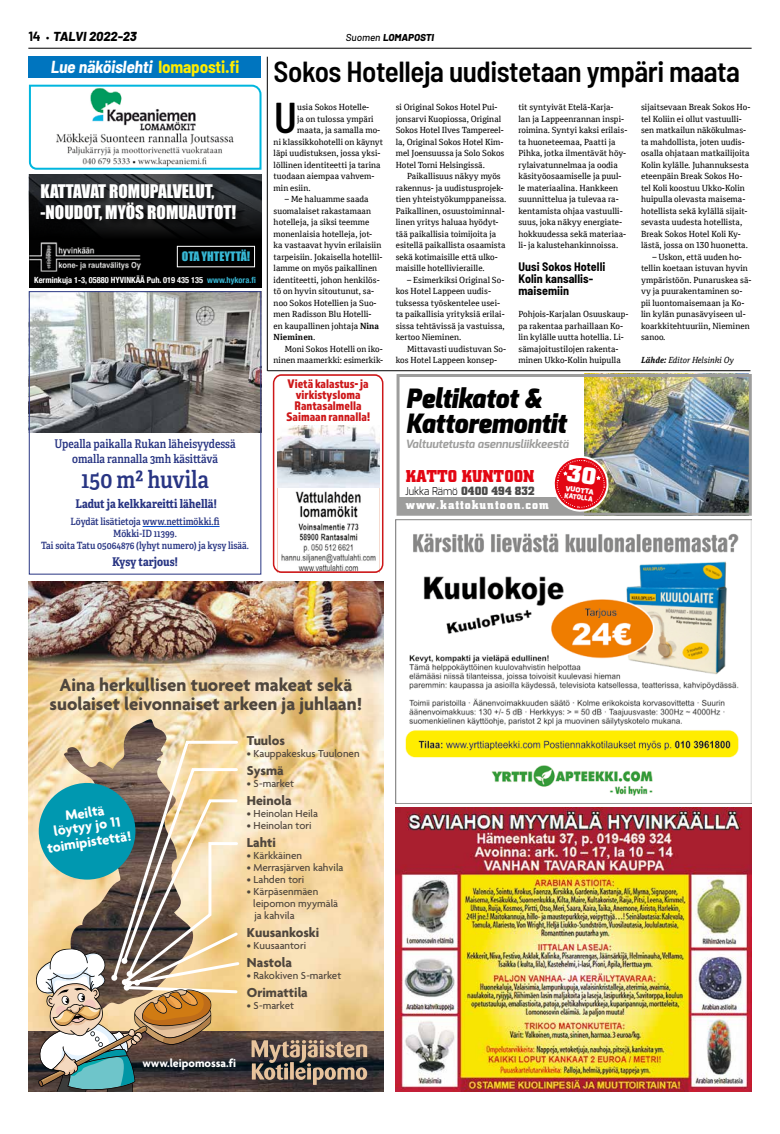
<style>
.page{position:relative;width:780px;height:1134px;background:#fff}
.page>*{position:absolute;margin:0;border:0;box-sizing:border-box;transform-origin:0 0}
.t1{font:600 semi-condensed 43px "Barlow";color:#000;scale:.95 1}
.t2{font:600 semi-condensed 29px "Barlow";letter-spacing:-.015em;color:#000}
.t3{font:italic 900 26.6px/24.9px "Exo";color:#000;scale:.95 1}
.t4{font:24px "Adelle Condensed Sb";color:#283583}
.t5{font:700 19px/19px "Agenda";color:#4f463d;text-align:center}
.t6{font:700 17.9px "City D";color:#e30613}
.t7{font:17.3px/20.7px "Impact";color:#fff}
.t8{font:700 semi-condensed 17px "Barlow";letter-spacing:-.01em;color:#fff}
.t9{font:700 14.6px/13.4px "Agenda";color:#fff;text-align:center}
.t10{font:700 14px "Agenda";color:#4f463d}
.t11{font:700 13.5px "City D";letter-spacing:.07em;color:#fff}
.t12{font:italic 800 13px "Barlow";color:#000}
.t13{font:12.9px/11.3px "Almaq Refined";color:#cd1719;text-align:center;scale:.95 1}
.t14{font:700 12.6px "City D";color:#4a4a49}
.t15{font:12px/14.4px "Adelle Condensed Sb";color:#283583;text-align:center}
.t16{font:700 semi-condensed 12px/12px "Barlow";letter-spacing:.005em;color:#000}
.t17{font:700 12px "Adelle Condensed";color:#283583}
.t18{font:700 12px "Agenda";color:#fff}
.t19{font:12px "Impact";color:#37b7d4}
.t20{font:italic 700 11.4px "Exo";color:#9d9d9c}
.t21{font:500 11px/12px "Agenda";color:#4f463d}
.t22{font:10px/12px "Adelle Condensed Sb";color:#283583;text-align:center}
.t23{font:italic 800 10px "Barlow";color:#000}
.t24{font:8.5px/11.5px "Cordale";letter-spacing:.005em;color:#000}
.t25{font:700 condensed 8.5px "Helvetica Neue";color:#fff}
.t26{font:italic 8.5px "Cordale";letter-spacing:-.005em;color:#000}
.t27{font:900 6.9px/6.9px "Exo";color:#fff;scale:1.09 1}
.s1{font-weight:700;font-style:normal}
.s2{font-weight:700;font-style:normal;font-size:10px}
.s3{font-weight:500}
.s4{color:#ffed00}
.s5{color:#37b7d4}
.s6{font-weight:700}
.s7{font-family:"Exo";font-weight:300;font-size:10.8px;color:#000}
</style>
<div class="page">
<hr style="left:28px;top:48px;width:723px;height:1px;background:#000">
<hr style="left:267px;top:57px;width:1px;height:314px;background:#000">
<div style="left:28px;top:57px;width:233px;height:21px;background:#0075bf"></div>
<svg style="left:29px;top:85px;width:232px;height:85px"></svg>
<img style="left:396px;top:807px;width:355px;height:285px">
<img style="left:396px;top:519px;width:355px;height:285px">
<img style="left:396px;top:374px;width:355px;height:142px">
<hr style="left:143px;top:526px;width:76px;height:1px;background:#094fd1">
<img style="left:31px;top:293px;width:228px;height:140px">
<div style="left:29px;top:291px;width:232px;height:284px;border:1px solid #283583"></div>
<div style="left:29px;top:174px;width:232px;height:113px;background:#000"></div>
<img style="left:29px;top:174px;width:232px;height:60px">
<div style="left:39px;top:183px;width:206px;height:46px;background:#000;opacity:.75"></div>
<img style="left:29px;top:242px;width:112px;height:30px">
<div style="left:177px;top:246px;width:78px;height:21px;border:1px solid #fff"></div>
<img style="left:277px;top:425px;width:102px;height:148px">
<div style="left:273px;top:374px;width:110px;height:199px;border:2px solid #cd1719;border-radius:8px"></div>
<img style="left:29px;top:688px;width:354px;height:404px">
<img style="left:29px;top:582px;width:354px;height:106px">
<img style="left:64px;top:719px;width:130px;height:20px">
<svg style="left:251px;top:1040px;width:116px;height:45px;background:#75675a"></svg>
<img style="left:36px;top:739px;width:205px;height:353px">
<div style="left:39px;top:783px;width:96px;height:97px;background:#0098b0;border-radius:50%"></div>
<hr style="left:267px;top:371px;width:483px;height:1px;background:#000">
<svg style="left:549px;top:453px;width:62px;height:60px"></svg>
<h3 class="t12" style="left:28px;top:27px;width:110px"><span class="s1">14</span> <span class="s2">•</span> TALVI 2022-23</h3>
<p class="t23" style="left:346px;top:30px;width:90px"><span class="s3">Suomen</span> LOMAPOSTI</p>
<h3 class="t8" style="left:50px;top:56px;width:191px">Lue näköislehti <span class="s4">lomaposti.fi</span></h3>
<h3 class="t7" style="left:40px;top:180px;width:197px">KATTAVAT ROMUPALVELUT, -NOUDOT, MYÖS ROMUAUTOT!</h3>
<h3 class="t19" style="left:182px;top:247px;width:70px">OTA YHTEYTTÄ!</h3>
<p class="t25" style="left:34px;top:272px;width:223px">Kerminkuja 1-3, 05880 HYVINKÄÄ Puh. 019 435 135 <span class="s5">www.hykora.fi</span></p>
<h3 class="t15" style="left:54px;top:436px;width:183px">Upealla paikalla Rukan läheisyydessä omalla rannalla 3mh käsittävä</h3>
<h3 class="t4" style="left:81px;top:462px;width:129px">150 m2 huvila</h3>
<h3 class="t17" style="left:75px;top:495px;width:143px">Ladut ja kelkkareitti lähellä!</h3>
<p class="t22" style="left:41px;top:515px;width:209px">Löydät lisätietoja www.nettimökki.fi<br>Mökki-ID 11399.<br>Tai soita Tatu 05064876 (lyhyt numero) ja kysy lisää.</p>
<h3 class="t17" style="left:112px;top:553px;width:67px">Kysy tarjous!</h3>
<h2 class="t2" style="left:273px;top:53px;width:468px">Sokos Hotelleja uudistetaan ympäri maata</h2>
<p class="t24" style="left:518px;top:101px;width:110px">tit syntyivät Etelä-Karja&shy;lan ja Lappeenrannan inspi&shy;roimina. Syntyi kaksi erilais&shy;ta huoneteemaa, Paatti ja<br>Pihka, jotka ilmentävät höy&shy;rylaivatunnelmaa ja oodia käsityöosaamiselle ja puul&shy;le materiaalina. Hankkeen suunnittelua ja tulevaa ra&shy;kentamista ohjaa vastuulli&shy;suus, joka näkyy energiate&shy;hokkuudessa sekä materiaa&shy;li- ja kalustehankinnoissa.</p>
<h3 class="t16" style="left:518px;top:261px;width:88px">Uusi Sokos Hotelli<br>Kolin kansallis&shy;maisemiin</h3>
<p class="t24" style="left:518px;top:308px;width:111px">Pohjois-Karjalan Osuuskaup&shy;pa rakentaa parhaillaan Ko&shy;lin kylälle uutta hotellia. Li&shy;sämajoitustilojen rakenta&shy;minen Ukko-Kolin huipulla</p>
<h1 class="t1" style="left:274px;top:91px;width:26px">U</h1>
<p class="t24" style="left:297px;top:101px;width:74px">usia Sokos Hotelle-</p>
<p class="t24" style="left:641px;top:101px;width:111px">sijaitsevaan Break Sokos Ho&shy;tel Koliin ei ollut vastuulli&shy;sen matkailun näkökulmas&shy;ta mahdollista, joten uudis&shy;osalla ohjataan matkailijoita<br>Kolin kylälle. Juhannuksesta eteenpäin Break Sokos Ho&shy;tel Koli koostuu Ukko-Kolin huipulla olevasta maisema&shy;hotellista sekä kylällä sijait&shy;sevasta uudesta hotellista,<br>Break Sokos Hotel Koli Ky&shy;lästä, jossa on 130 huonetta.</p>
<p class="t24" style="left:641px;top:251px;width:112px;text-indent:11px">– Uskon, että uuden ho&shy;tellin koetaan istuvan hyvin ympäristöön. Punaruskea sä&shy;vy ja puurakentaminen so&shy;pii luontomaisemaan ja Ko&shy;lin kylän punasävyiseen ul&shy;koarkkitehtuuriin, Nieminen sanoo.</p>
<p class="t26" style="left:641px;top:355px;width:94px"><span class="s6">Lähde:</span> Editor Helsinki Oy</p>
<p class="t24" style="left:396px;top:101px;width:110px">si Original Sokos Hotel Pui&shy;jonsarvi Kuopiossa, Original<br>Sokos Hotel Ilves Tampereel&shy;la, Original Sokos Hotel Kim&shy;mel Joensuussa ja Solo Sokos<br>Hotel Torni Helsingissä.</p>
<p class="t24" style="left:396px;top:170px;width:112px;text-indent:11px">Paikallisuus näkyy myös rakennus- ja uudistusprojek&shy;tien yhteistyökumppaneissa.<br>Paikallinen, osuustoiminnal&shy;linen yritys haluaa hyödyt&shy;tää paikallisia toimijoita ja esitellä paikallista osaamista sekä kotimaisille että ulko&shy;maisille hotellivieraille.</p>
<p class="t24" style="left:396px;top:274px;width:110px;text-indent:11px">– Esimerkiksi Original So&shy;kos Hotel Lappeen uudis&shy;tuksessa työskentelee usei&shy;ta paikallisia yrityksiä erilai&shy;sissa tehtävissä ja vastuissa, kertoo Nieminen.</p>
<p class="t24" style="left:396px;top:343px;width:112px;text-indent:11px">Mittavasti uudistuvan So&shy;kos Hotel Lappeen konsep-</p>
<p class="t24" style="left:297px;top:113px;width:78px">ja on tulossa ympäri</p>
<p class="t24" style="left:297px;top:124px;width:85px">maata, ja samalla mo-</p>
<p class="t24" style="left:273px;top:136px;width:111px">ni klassikkohotelli on käynyt</p>
<p class="t24" style="left:273px;top:147px;width:108px">läpi uudistuksen, jossa yksi-</p>
<p class="t24" style="left:273px;top:159px;width:108px">löllinen identiteetti ja tarina</p>
<p class="t24" style="left:273px;top:170px;width:102px">tuodaan aiempaa vahvem-</p>
<p class="t24" style="left:273px;top:182px;width:39px">min esiin.</p>
<p class="t24" style="left:273px;top:193px;width:110px;text-indent:11px">– Me haluamme saada suomalaiset rakastamaan hotelleja, ja siksi teemme monenlaisia hotelleja, jot&shy;ka vastaavat hyvin erilaisiin tarpeisiin. Jokaisella hotellil&shy;lamme on myös paikallinen identiteetti, johon henkilös&shy;tö on hyvin sitoutunut, sa&shy;noo Sokos Hotellien ja Suo&shy;men Radisson Blu Hotelli&shy;en kaupallinen johtaja <span class="s6">Nina<br>Nieminen</span>.</p>
<p class="t24" style="left:273px;top:343px;width:111px;text-align:right">Moni Sokos Hotelli on iko&shy;ninen maamerkki: esimerkik-</p>
<h3 class="t13" style="left:286px;top:377px;width:90px">Vietä kalastus- ja virkistysloma<br>Rantasalmella<br>Saimaan rannalla!</h3>
<h3 class="t3" style="left:406px;top:387px;width:170px">Peltikatot &amp;<br>Kattoremontit</h3>
<h3 class="t20" style="left:405px;top:437px;width:165px">Valtuutetusta asennusliikkeestä</h3>
<h3 class="t6" style="left:406px;top:466px;width:130px">KATTO KUNTOON</h3>
<h3 class="t14" style="left:405px;top:483px;width:131px"><span class="s7">Jukka Rämö</span> 0400 494 832</h3>
<h3 class="t11" style="left:406px;top:497px;width:144px">www.kattokuntoon.com</h3>
<p class="t27" style="left:565px;top:485px;width:28px;rotate:8deg">VUOTTA<br>KATOLLA</p>
<h3 class="t5" style="left:50px;top:676px;width:314px">Aina herkullisen tuoreet makeat sekä suolaiset leivonnaiset arkeen ja juhlaan!</h3>
<h3 class="t9" style="left:51px;top:812px;width:69px;rotate:-9deg">Meiltä löytyy jo 11</h3>
<h3 class="t9" style="left:46px;top:843px;width:86px;rotate:-9deg">toimipistettä!</h3>
<h3 class="t10" style="left:247px;top:733px;width:40px">Tuulos</h3>
<p class="t21" style="left:247px;top:748px;width:114px">• Kauppakeskus Tuulonen</p>
<h3 class="t10" style="left:247px;top:763px;width:38px">Sysmä</h3>
<p class="t21" style="left:247px;top:778px;width:49px">• S-market</p>
<h3 class="t10" style="left:247px;top:793px;width:46px">Heinola</h3>
<p class="t21" style="left:247px;top:808px;width:72px">• Heinolan Heila</p>
<p class="t21" style="left:247px;top:820px;width:66px">• Heinolan tori</p>
<h3 class="t10" style="left:247px;top:835px;width:31px">Lahti</h3>
<p class="t21" style="left:247px;top:850px;width:57px">• Kärkkäinen</p>
<p class="t21" style="left:247px;top:862px;width:98px">• Merrasjärven kahvila</p>
<p class="t21" style="left:247px;top:874px;width:59px">• Lahden tori</p>
<p class="t21" style="left:253px;top:886px;width:86px;text-indent:-6px">• Kärpäsenmäen leipomon myymälä ja kahvila</p>
<h3 class="t10" style="left:247px;top:925px;width:74px">Kuusankoski</h3>
<p class="t21" style="left:247px;top:940px;width:61px">• Kuusaantori</p>
<h3 class="t10" style="left:247px;top:955px;width:47px">Nastola</h3>
<p class="t21" style="left:247px;top:970px;width:96px">• Rakokiven S-market</p>
<h3 class="t10" style="left:247px;top:985px;width:63px">Orimattila</h3>
<p class="t21" style="left:247px;top:1000px;width:49px">• S-market</p>
<h3 class="t18" style="left:142px;top:1057px;width:95px">www.leipomossa.fi</h3>
</div>
